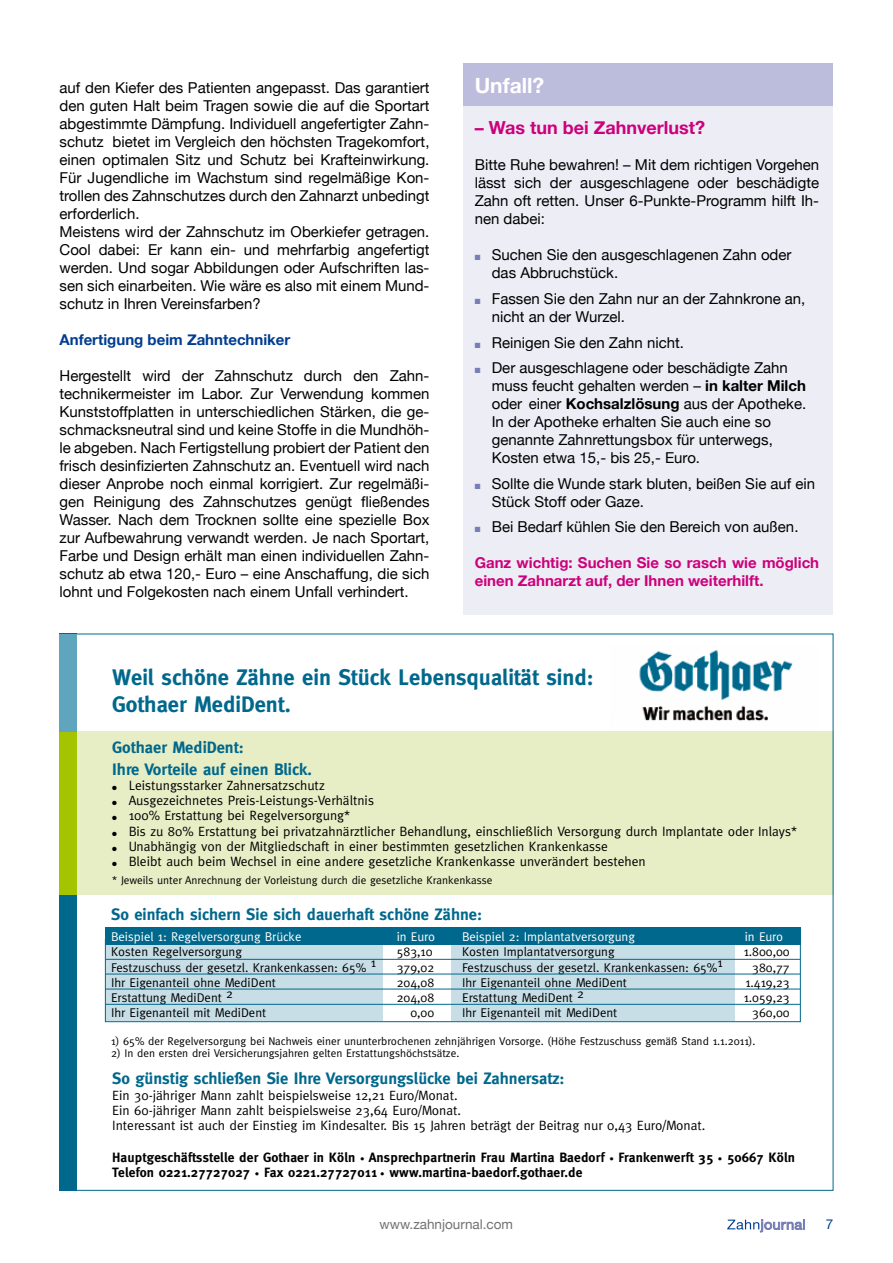
<style>
.page{position:relative;width:893px;height:1263px;background:#fff}
.page>*{position:absolute;margin:0;border:0;box-sizing:border-box;transform-origin:0 0}
.t1{font:700 22.5px/27px "Meta";color:#00688c}
.t2{font:700 21px "Helvetica Neue";color:#fff}
.t3{font:700 18px "Helvetica Neue";color:#cd007b}
.t4{font:700 16.5px/21.6px "Meta";color:#00688c}
.t5{font:15px/18px "Helvetica Neue";color:#000}
.t6{font:700 15px/18px "Helvetica Neue";color:#cd007b}
.t7{font:700 15px "Helvetica Neue";color:#003d90}
.t8{font:13.5px/15.3px "Meta";color:#000}
.t9{font:700 13.5px/15px "Meta";letter-spacing:.01em;color:#000}
.t10{font:13.5px "Helvetica Neue";color:#707172}
.t11{font:13.5px "Helvetica Neue";color:#003d90}
.t12{font:12.75px "Meta";color:#000}
.t13{font:12.75px "Meta";color:#fff}
.t14{font:11.25px "Meta";color:#000}
.s1{color:#777eb7}
.s2{font-weight:700}
.s3{font-size:9px}
</style>
<div class="page">
<svg style="left:727px;top:1219px;width:78px;height:13px"></svg>
<div style="left:77px;top:731px;width:756px;height:164px;background:#e7eec5"></div>
<img style="left:639px;top:649px;width:154px;height:72px">
<div style="left:60px;top:634px;width:17px;height:557px;background:#00688c"></div>
<div style="left:60px;top:731px;width:17px;height:164px;background:#a4c400"></div>
<div style="left:60px;top:634px;width:17px;height:97px;background:#5ea5bd"></div>
<div style="left:463px;top:63px;width:370px;height:552px;background:#ededf6"></div>
<div style="left:463px;top:64px;width:370px;height:42px;background:#bcbddc"></div>
<div style="left:105px;top:938px;width:277px;height:83px;background:#c7dee7"></div>
<div style="left:452px;top:940px;width:283px;height:81px;background:#c7dee7"></div>
<div style="left:105px;top:939px;width:696px;height:83px;border:1px solid #00688c"></div>
<div style="left:105px;top:926px;width:696px;height:18px;background:#00688c"></div>
<hr style="left:106px;top:959px;width:694px;height:1px;background:#00688c">
<hr style="left:105px;top:974px;width:695px;height:1px;background:#00688c">
<hr style="left:105px;top:989px;width:695px;height:1px;background:#00688c">
<hr style="left:105px;top:1004px;width:695px;height:1px;background:#00688c">
<p class="t5" style="left:60px;top:78px;width:371px">auf den Kiefer des Patienten angepasst. Das garantiert den guten Halt beim Tragen sowie die auf die Sportart abgestimmte Dämpfung. Individuell angefertigter Zahn&shy;schutz bietet im Vergleich den höchsten Tragekomfort, einen optimalen Sitz und Schutz bei Krafteinwirkung.<br>Für Jugendliche im Wachstum sind regelmäßige Kon&shy;trollen des Zahnschutzes durch den Zahnarzt unbedingt erforderlich.<br>Meistens wird der Zahnschutz im Oberkiefer getragen.<br>Cool dabei: Er kann ein- und mehrfarbig angefertigt werden. Und sogar Abbildungen oder Aufschriften las&shy;sen sich einarbeiten. Wie wäre es also mit einem Mund&shy;schutz in Ihren Vereinsfarben?</p>
<p class="t7" style="left:60px;top:330px;width:232px">Anfertigung beim Zahntechniker</p>
<p class="t5" style="left:60px;top:366px;width:371px;text-align:justify">Hergestellt wird der Zahnschutz durch den Zahn&shy;technikermeister im Labor. Zur Verwendung kommen Kunststoffplatten in unterschiedlichen Stärken, die ge&shy;schmacksneutral sind und keine Stoffe in die Mundhöh&shy;le abgeben. Nach Fertigstellung probiert der Patient den frisch desinfizierten Zahnschutz an. Eventuell wird nach dieser Anprobe noch einmal korrigiert. Zur regelmäßi&shy;gen Reinigung des Zahnschutzes genügt fließendes Wasser. Nach dem Trocknen sollte eine spezielle Box zur Aufbewahrung verwandt werden. Je nach Sportart, Farbe und Design erhält man einen individuellen Zahn&shy;schutz ab etwa 120,- Euro – eine Anschaffung, die sich lohnt und Folgekosten nach einem Unfall verhindert.</p>
<h2 class="t2" style="left:475px;top:72px;width:71px">Unfall?</h2>
<p class="t3" style="left:475px;top:117px;width:232px">– Was tun bei Zahnverlust?</p>
<p class="t5" style="left:475px;top:156px;width:346px;text-align:justify">Bitte Ruhe bewahren! – Mit dem richtigen Vorgehen lässt sich der ausgeschlagene oder beschädigte Zahn oft retten. Unser 6-Punkte-Programm hilft Ih&shy;nen dabei:</p>
<p class="t5" style="left:492px;top:246px;width:301px;text-indent:-17px"><span class="s1">■</span> Suchen Sie den ausgeschlagenen Zahn oder das Abbruchstück.</p>
<p class="t5" style="left:492px;top:289px;width:315px;text-indent:-17px"><span class="s1">■</span> Fassen Sie den Zahn nur an der Zahnkrone an, nicht an der Wurzel.</p>
<p class="t5" style="left:475px;top:333px;width:211px"><span class="s1">■</span> Reinigen Sie den Zahn nicht.</p>
<p class="t5" style="left:492px;top:358px;width:316px;text-indent:-17px"><span class="s1">■</span> Der ausgeschlagene oder beschädigte Zahn muss feucht gehalten werden – <span class="s2">in kalter Milch </span>oder einer <span class="s2">Kochsalzlösung</span> aus der Apotheke.<br>In der Apotheke erhalten Sie auch eine so genannte Zahnrettungsbox für unterwegs, Kosten etwa 15,- bis 25,- Euro.</p>
<p class="t5" style="left:492px;top:474px;width:325px;text-indent:-17px"><span class="s1">■</span> Sollte die Wunde stark bluten, beißen Sie auf ein<br>Stück Stoff oder Gaze.</p>
<p class="t5" style="left:475px;top:517px;width:325px"><span class="s1">■</span> Bei Bedarf kühlen Sie den Bereich von außen.</p>
<p class="t6" style="left:475px;top:553px;width:346px">Ganz wichtig: Suchen Sie so rasch wie möglich einen Zahnarzt auf, der Ihnen weiterhilft.</p>
<h1 class="t1" style="left:112px;top:663px;width:483px">Weil schöne Zähne ein Stück Lebensqualität sind:<br>Gothaer MediDent.</h1>
<p class="t4" style="left:112px;top:736px;width:201px">Gothaer MediDent:<br>Ihre Vorteile auf einen Blick.</p>
<p class="t8" style="left:112px;top:777px;width:214px">● Leistungsstarker Zahnersatzschutz</p>
<p class="t8" style="left:112px;top:793px;width:263px">● Ausgezeichnetes Preis-Leistungs-Verhältnis</p>
<p class="t8" style="left:112px;top:808px;width:240px">● 100% Erstattung bei Regelversorgung*</p>
<p class="t8" style="left:112px;top:823px;width:686px">● Bis zu 80% Erstattung bei privatzahnärztlicher Behandlung, einschließlich Versorgung durch Implantate oder Inlays*</p>
<p class="t8" style="left:112px;top:838px;width:497px">● Unabhängig von der Mitgliedschaft in einer bestimmten gesetzlichen Krankenkasse</p>
<p class="t8" style="left:112px;top:854px;width:535px">● Bleibt auch beim Wechsel in eine andere gesetzliche Krankenkasse unverändert bestehen</p>
<p class="t14" style="left:112px;top:874px;width:382px">* Jeweils unter Anrechnung der Vorleistung durch die gesetzliche Krankenkasse</p>
<p class="t4" style="left:111px;top:903px;width:373px">So einfach sichern Sie sich dauerhaft schöne Zähne:</p>
<p class="t13" style="left:111px;top:929px;width:192px">Beispiel 1: Regelversorgung Brücke</p>
<p class="t13" style="left:397px;top:929px;width:40px">in Euro</p>
<p class="t13" style="left:462px;top:929px;width:174px">Beispiel 2: Implantatversorgung</p>
<p class="t13" style="left:745px;top:929px;width:40px">in Euro</p>
<p class="t12" style="left:111px;top:944px;width:132px">Kosten Regelversorgung</p>
<p class="t12" style="left:397px;top:944px;width:37px">583,10</p>
<p class="t12" style="left:462px;top:944px;width:154px">Kosten Implantatversorgung</p>
<p class="t12" style="left:744px;top:944px;width:48px">1.800,00</p>
<p class="t12" style="left:111px;top:960px;width:266px">Festzuschuss der gesetzl. Krankenkassen: 65% 1</p>
<p class="t12" style="left:397px;top:960px;width:39px">379,02</p>
<p class="t12" style="left:462px;top:960px;width:262px">Festzuschuss der gesetzl. Krankenkassen: 65%1</p>
<p class="t12" style="left:752px;top:960px;width:39px">380,77</p>
<p class="t12" style="left:111px;top:975px;width:166px">Ihr Eigenanteil ohne MediDent</p>
<p class="t12" style="left:397px;top:975px;width:39px">204,08</p>
<p class="t12" style="left:462px;top:975px;width:166px">Ihr Eigenanteil ohne MediDent</p>
<p class="t12" style="left:745px;top:975px;width:46px">1.419,23</p>
<p class="t12" style="left:111px;top:990px;width:123px">Erstattung MediDent 2</p>
<p class="t12" style="left:397px;top:990px;width:39px">204,08</p>
<p class="t12" style="left:462px;top:990px;width:123px">Erstattung MediDent 2</p>
<p class="t12" style="left:744px;top:990px;width:48px">1.059,23</p>
<p class="t12" style="left:111px;top:1005px;width:157px">Ihr Eigenanteil mit MediDent</p>
<p class="t12" style="left:410px;top:1005px;width:25px">0,00</p>
<p class="t12" style="left:462px;top:1005px;width:157px">Ihr Eigenanteil mit MediDent</p>
<p class="t12" style="left:752px;top:1005px;width:39px">360,00</p>
<p class="t14" style="left:111px;top:1034px;width:646px">1) 65% der Regelversorgung bei Nachweis einer ununterbrochenen zehnjährigen Vorsorge. (Höhe Festzuschuss gemäß Stand 1.1.2011).</p>
<p class="t14" style="left:111px;top:1046px;width:350px">2) In den ersten drei Versicherungsjahren gelten Erstattungshöchstsätze.</p>
<p class="t4" style="left:112px;top:1068px;width:454px">So günstig schließen Sie Ihre Versorgungslücke bei Zahnersatz:</p>
<p class="t8" style="left:112px;top:1087px;width:595px">Ein 30-jähriger Mann zahlt beispielsweise 12,21 Euro/Monat.<br>Ein 60-jähriger Mann zahlt beispielsweise 23,64 Euro/Monat.<br>Interessant ist auch der Einstieg im Kindesalter. Bis 15 Jahren beträgt der Beitrag nur 0,43 Euro/Monat.</p>
<p class="t9" style="left:112px;top:1149px;width:684px">Hauptgeschäftsstelle der Gothaer in Köln <span class="s3">•</span> Ansprechpartnerin Frau Martina Baedorf <span class="s3">•</span> Frankenwerft 35 <span class="s3">•</span> 50667 Köln<br>Telefon 0221.27727027 <span class="s3">•</span> Fax 0221.27727011 <span class="s3">•</span> www.martina-baedorf.gothaer.de</p>
<p class="t10" style="left:380px;top:1216px;width:135px">www.zahnjournal.com</p>
<p class="t11" style="left:826px;top:1216px;width:9px">7</p>
</div>
